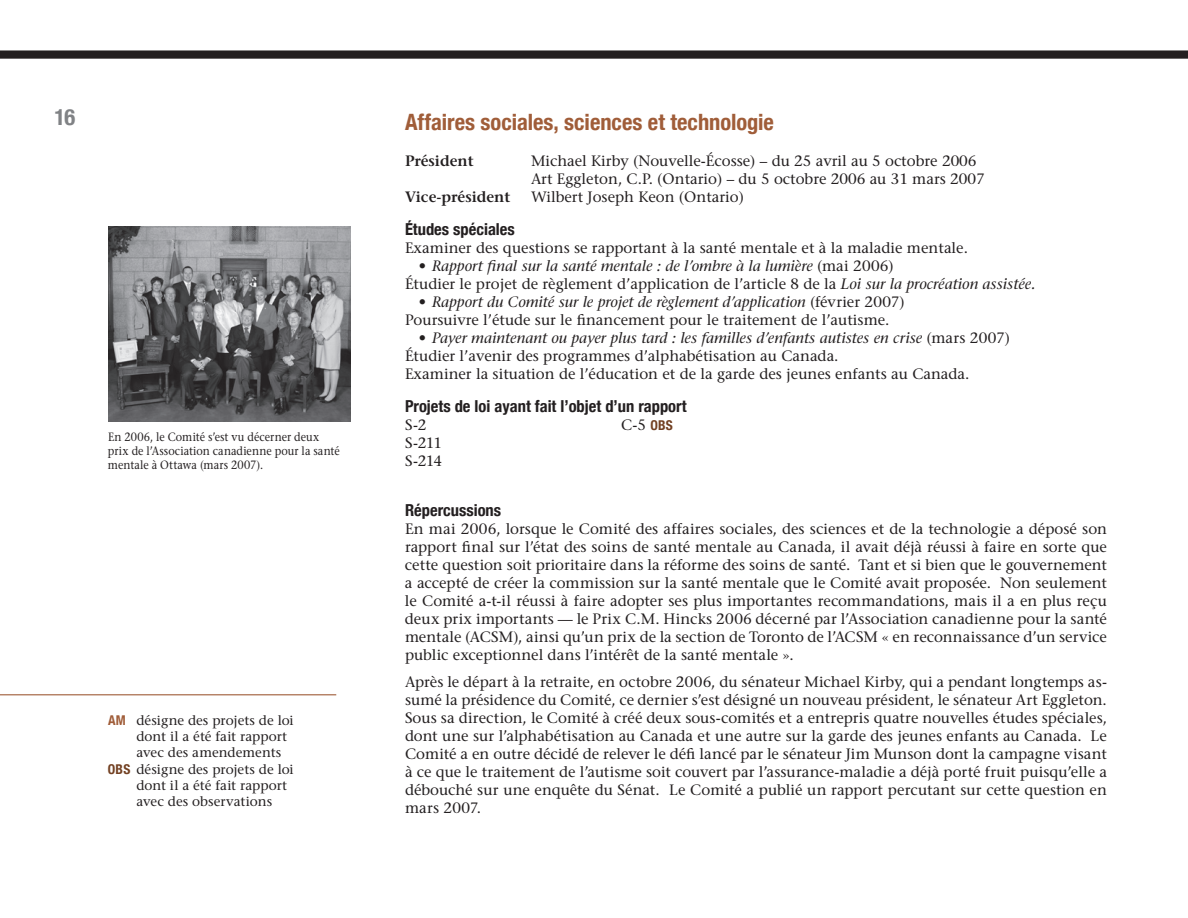
<style>
.page{position:relative;width:1188px;height:918px;background:#fff}
.page>*{position:absolute;margin:0;border:0;box-sizing:border-box;transform-origin:0 0}
.t1{font:700 condensed 22.5px "Helvetica Neue";color:#a05d39}
.t2{font:700 condensed 22.5px "Helvetica Neue";color:#808285}
.t3{font:700 condensed 16.5px "Helvetica Neue";color:#231f20}
.t4{font:500 15px/18px "Stone Serif Std";color:#231f20}
.t5{font:italic 500 15px/18px "Stone Serif Std";color:#231f20}
.t6{font:600 15px "Stone Serif Std";color:#231f20}
.t7{font:500 13.5px "Stone Serif Std";color:#231f20}
.t8{font:500 12px/14.4px "Stone Serif Std";letter-spacing:.01em;color:#231f20;scale:.9 1}
.s1{font-family:"Helvetica Neue";font-weight:700;font-stretch:condensed;color:#a05d39}
.s2{font-family:"Helvetica Neue";font-weight:700;font-stretch:condensed;color:#734123}
.s3{font-style:normal}
.s4{font-style:italic}
.s5{font-family:"Helvetica Neue";font-weight:700;font-stretch:condensed;font-size:13.5px;color:#734123}
</style>
<div class="page">
<svg style="left:0;top:50px;width:1188px;height:9px;background:#363233"></svg>
<hr style="left:0;top:694px;width:336px;height:1px;background:#a05d39">
<img style="left:108px;top:226px;width:243px;height:196px">
<h1 class="t2" style="left:55px;top:104px;width:22px">16</h1>
<p class="t8" style="left:108px;top:429px;width:259px">En 2006, le Comité s’est vu décerner deux prix de l’Association canadienne pour la santé mentale à Ottawa (mars 2007).</p>
<p class="t7" style="left:108px;top:712px;width:187px"><span class="s1">AM</span> désigne des projets de loi</p>
<p class="t7" style="left:136px;top:729px;width:152px">dont il a été fait rapport</p>
<p class="t7" style="left:136px;top:745px;width:146px">avec des amendements</p>
<p class="t7" style="left:108px;top:761px;width:187px"><span class="s2">OBS</span> désigne des projets de loi</p>
<p class="t7" style="left:136px;top:777px;width:152px">dont il a été fait rapport</p>
<p class="t7" style="left:136px;top:793px;width:137px">avec des observations</p>
<h1 class="t1" style="left:405px;top:108px;width:371px">Affaires sociales, sciences et technologie</h1>
<p class="t6" style="left:405px;top:152px;width:70px">Président</p>
<p class="t4" style="left:531px;top:152px;width:455px">Michael Kirby (Nouvelle-Écosse) – du 25 avril au 5 octobre 2006<br>Art Eggleton, C.P. (Ontario) – du 5 octobre 2006 au 31 mars 2007</p>
<p class="t6" style="left:405px;top:188px;width:107px">Vice-président</p>
<p class="t4" style="left:531px;top:188px;width:215px">Wilbert Joseph Keon (Ontario)</p>
<p class="t3" style="left:405px;top:219px;width:111px">Études spéciales</p>
<p class="t4" style="left:405px;top:239px;width:565px">Examiner des questions se rapportant à la santé mentale et à la maladie mentale.</p>
<p class="t5" style="left:405px;top:257px;width:632px;text-indent:14px">• Rapport final sur la santé mentale : de l’ombre à la lumière <span class="s3">(mai 2006)<br>Étudier le projet de règlement d’application de l’article 8 de la</span> Loi sur la procréation assistée.</p>
<p class="t4" style="left:405px;top:293px;width:501px;text-indent:14px"><span class="s4">• Rapport du Comité sur le projet de règlement d’application</span> (février 2007)<br>Poursuivre l’étude sur le financement pour le traitement de l’autisme.</p>
<p class="t4" style="left:405px;top:329px;width:607px;text-indent:13px"><span class="s4">• Payer maintenant ou payer plus tard : les familles d’enfants autistes en crise</span> (mars 2007)<br>Étudier l’avenir des programmes d’alphabétisation au Canada.<br>Examiner la situation de l’éducation et de la garde des jeunes enfants au Canada.</p>
<p class="t3" style="left:405px;top:396px;width:283px">Projets de loi ayant fait l’objet d’un rapport</p>
<p class="t4" style="left:405px;top:415px;width:23px">S-2</p>
<p class="t4" style="left:621px;top:415px;width:53px">C-5 <span class="s5">OBS</span></p>
<p class="t4" style="left:405px;top:433px;width:39px">S-211<br>S-214</p>
<p class="t3" style="left:405px;top:500px;width:98px">Répercussions</p>
<p class="t4" style="left:405px;top:520px;width:704px;text-align:justify">En mai 2006, lorsque le Comité des affaires sociales, des sciences et de la technologie a déposé son rapport final sur l’état des soins de santé mentale au Canada, il avait déjà réussi à faire en sorte que cette question soit prioritaire dans la réforme des soins de santé. Tant et si bien que le gouvernement a accepté de créer la commission sur la santé mentale que le Comité avait proposée. Non seulement le Comité a-t-il réussi à faire adopter ses plus importantes recommandations, mais il a en plus reçu deux prix importants — le Prix C.M. Hincks 2006 décerné par l’Association canadienne pour la santé mentale (ACSM), ainsi qu’un prix de la section de Toronto de l’ACSM « en reconnaissance d’un service public exceptionnel dans l’intérêt de la santé mentale ».</p>
<p class="t4" style="left:405px;top:673px;width:704px;text-align:justify">Après le départ à la retraite, en octobre 2006, du sénateur Michael Kirby, qui a pendant longtemps as&shy;sumé la présidence du Comité, ce dernier s’est désigné un nouveau président, le sénateur Art Eggleton.<br>Sous sa direction, le Comité à créé deux sous-comités et a entrepris quatre nouvelles études spéciales, dont une sur l’alphabétisation au Canada et une autre sur la garde des jeunes enfants au Canada. Le Comité a en outre décidé de relever le défi lancé par le sénateur Jim Munson dont la campagne visant à ce que le traitement de l’autisme soit couvert par l’assurance‑maladie a déjà porté fruit puisqu’elle a débouché sur une enquête du Sénat. Le Comité a publié un rapport percutant sur cette question en mars 2007.</p>
</div>
